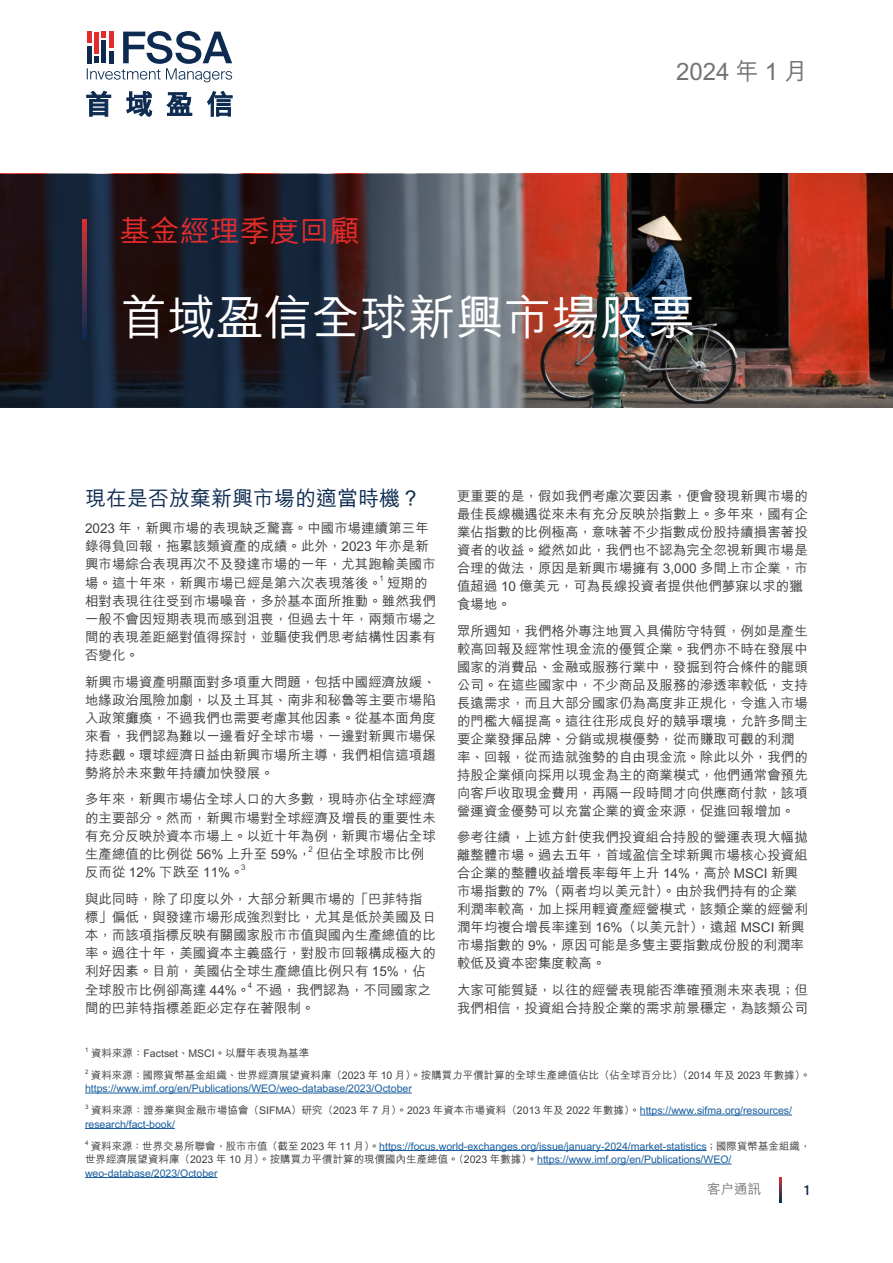
<style>
.page{position:relative;width:893px;height:1263px;background:#fff}
.page>*{position:absolute;margin:0;border:0;box-sizing:border-box;transform-origin:0 0}
.Titile_1{font:500 48px "M Hei HK";color:#fff}
.cover_1{font:500 30px "M Hei HK";color:#e32c2c}
.Date{font:500 24px "M Hei HK";color:#707475}
.Heading{font:500 21px "M Hei HK";color:#0d2b51}
.Body_Copy{font:500 13.5px/18px "M Hei HK";color:#3e3e3f}
.t1{font:500 13.5px "M Hei HK";color:#76787b}
.t2{font:500 13.5px "Suisse Intl";color:#0d2b51}
.t3{font:500 10.5px/13.5px "M Hei HK";color:#3e3e3f}
.t4{font:500 10.5px/13.5px "M Hei HK";color:#175d9e}
.Body_Copy-2{font:500 7.8px "M Hei HK";color:#3e3e3f}
.t5{font:500 6.15px "M Hei HK";color:#3e3e3f}
.s1{color:#175d9e}
.s2{color:#3e3e3f}
</style>
<div class="page">
<svg style="left:779px;top:1177px;width:2px;height:25px"></svg>
<img style="left:643px;top:174px;width:250px;height:234px">
<svg style="left:0;top:174px;width:643px;height:234px"></svg>
<svg style="left:87px;top:91px;width:24px;height:25px"></svg>
<svg style="left:126px;top:91px;width:26px;height:25px"></svg>
<svg style="left:167px;top:92px;width:25px;height:24px"></svg>
<svg style="left:207px;top:91px;width:25px;height:25px"></svg>
<svg style="left:87px;top:31px;width:145px;height:51px"></svg>
<svg style="left:82px;top:220px;width:5px;height:119px"></svg>
<hr style="left:85px;top:1093px;width:327px;height:1px;background:#175d9e">
<hr style="left:640px;top:1115px;width:152px;height:1px;background:#175d9e">
<hr style="left:85px;top:1128px;width:90px;height:1px;background:#175d9e">
<hr style="left:379px;top:1150px;width:328px;height:1px;background:#175d9e">
<hr style="left:537px;top:1164px;width:194px;height:1px;background:#175d9e">
<hr style="left:85px;top:1177px;width:133px;height:1px;background:#175d9e">
<p class="cover_1" style="left:120px;top:210px;width:241px">基金經理季度回顧</p>
<p class="Date" style="left:676px;top:54px;width:133px">2024 年 1 月</p>
<p class="Titile_1" style="left:120px;top:283px;width:577px">首域盈信全球新興市場股票</p>
<p class="Heading" style="left:85px;top:483px;width:337px">現在是否放棄新興市場的適當時機？</p>
<p class="Body_Copy" style="left:85px;top:518px;width:352px">2023 年，新興市場的表現缺乏驚喜。中國市場連續第三年錄得負回報，拖累該類資產的成績。此外，2023 年亦是新興市場綜合表現再次不及發達市場的一年，尤其跑輸美國市場。這十年來，新興市場已經是第六次表現落後。短期的</p>
<p class="Body_Copy-2" style="left:379px;top:572px;width:6px">1</p>
<p class="Body_Copy" style="left:85px;top:591px;width:352px;text-align:justify">相對表現往往受到市場噪音，多於基本面所推動。雖然我們一般不會因短期表現而感到沮喪，但過去十年，兩類市場之間的表現差距絕對值得探討，並驅使我們思考結構性因素有否變化。</p>
<p class="Body_Copy" style="left:85px;top:672px;width:352px;text-align:justify">新興市場資產明顯面對多項重大問題，包括中國經濟放緩、地緣政治風險加劇，以及土耳其、南非和秘魯等主要市場陷入政策癱瘓，不過我們也需要考慮其他因素。從基本面角度來看，我們認為難以一邊看好全球市場，一邊對新興市場保持悲觀。環球經濟日益由新興市場所主導，我們相信這項趨勢將於未來數年持續加快發展。</p>
<p class="Body_Copy" style="left:85px;top:789px;width:352px;text-align:justify">多年來，新興市場佔全球人口的大多數，現時亦佔全球經濟的主要部分。然而，新興市場對全球經濟及增長的重要性未有充分反映於資本市場上。以近十年為例，新興市場佔全球生產總值的比例從 56% 上升至 59%，但佔全球股市比例</p>
<p class="Body_Copy-2" style="left:308px;top:844px;width:6px">2</p>
<p class="Body_Copy" style="left:85px;top:862px;width:160px">反而從 12% 下跌至 11%。</p>
<p class="Body_Copy-2" style="left:241px;top:862px;width:6px">3</p>
<p class="Body_Copy" style="left:85px;top:889px;width:352px">與此同時，除了印度以外，大部分新興市場的「巴菲特指標」偏低，與發達市場形成強烈對比，尤其是低於美國及日本，而該項指標反映有關國家股市市值與國內生產總值的比率。過往十年，美國資本主義盛行，對股市回報構成極大的利好因素。目前，美國佔全球生產總值比例只有 15%，佔全球股市比例卻高達 44%。不過，我們認為，不同國家之</p>
<p class="Body_Copy-2" style="left:248px;top:979px;width:6px">4</p>
<p class="Body_Copy" style="left:85px;top:998px;width:231px">間的巴菲特指標差距必定存在著限制。</p>
<p class="Body_Copy" style="left:457px;top:486px;width:352px">更重要的是，假如我們考慮次要因素，便會發現新興市場的最佳長線機遇從來未有充分反映於指數上。多年來，國有企業佔指數的比例極高，意味著不少指數成份股持續損害著投資者的收益。縱然如此，我們也不認為完全忽視新興市場是合理的做法，原因是新興市場擁有 3,000 多間上市企業，市值超過 10 億美元，可為長線投資者提供他們夢寐以求的獵食場地。</p>
<p class="Body_Copy" style="left:457px;top:621px;width:352px">眾所週知，我們格外專注地買入具備防守特質，例如是產生較高回報及經常性現金流的優質企業。我們亦不時在發展中國家的消費品、金融或服務行業中，發掘到符合條件的龍頭公司。在這些國家中，不少商品及服務的滲透率較低，支持長遠需求，而且大部分國家仍為高度非正規化，令進入市場的門檻大幅提高。這往往形成良好的競爭環境，允許多間主要企業發揮品牌、分銷或規模優勢，從而賺取可觀的利潤率、回報，從而造就強勢的自由現金流。除此以外，我們的持股企業傾向採用以現金為主的商業模式，他們通常會預先向客戶收取現金費用，再隔一段時間才向供應商付款，該項營運資金優勢可以充當企業的資金來源，促進回報增加。</p>
<p class="Body_Copy" style="left:457px;top:827px;width:352px">參考往績，上述方針使我們投資組合持股的營運表現大幅拋離整體市場。過去五年，首域盈信全球新興市場核心投資組合企業的整體收益增長率每年上升 14%，高於 MSCI 新興市場指數的 7%（兩者均以美元計）。由於我們持有的企業利潤率較高，加上採用輕資產經營模式，該類企業的經營利潤年均複合增長率達到 16%（以美元計），遠超 MSCI 新興市場指數的 9%，原因可能是多隻主要指數成份股的利潤率較低及資本密集度較高。</p>
<p class="Body_Copy" style="left:457px;top:980px;width:352px">大家可能質疑，以往的經營表現能否準確預測未來表現；但我們相信，投資組合持股企業的需求前景穩定，為該類公司</p>
<p class="t5" style="left:85px;top:1045px;width:5px">1</p>
<p class="t3" style="left:91px;top:1045px;width:220px">資料來源：Factset、MSCI。以曆年表現為基準</p>
<p class="t5" style="left:85px;top:1067px;width:5px">2</p>
<p class="t3" style="left:85px;top:1067px;width:727px;text-indent:6px">資料來源：國際貨幣基金組織、世界經濟展望資料庫（2023 年 10 月）。按購買力平價計算的全球生產總值佔比（佔全球百分比）（2014 年及 2023 年數據）。<span class="s1">https://www.imf.org/en/Publications/WEO/weo-database/2023/October</span></p>
<p class="t5" style="left:85px;top:1102px;width:5px">3</p>
<p class="t3" style="left:85px;top:1103px;width:709px;text-indent:6px">資料來源：證券業與金融市場協會（SIFMA）研究（2023 年 7 月）。2023 年資本市場資料（2013 年及 2022 年數據）。<span class="s1">https://www.sifma.org/resources/ research/fact-book/</span></p>
<p class="t5" style="left:85px;top:1138px;width:5px">4</p>
<p class="t4" style="left:85px;top:1138px;width:727px;text-indent:6px"><span class="s2">資料來源：世界交易所聯會，股市市值（截至 2023 年 11 月）。</span>https://focus.world-exchanges.org/issue/january-2024/market-statistics<span class="s2">；國際貨幣基金組織，世界經濟展望資料庫（2023 年 10 月）。按購買力平價計算的現價國內生產總值。(2023 年數據）。</span>https://www.imf.org/en/Publications/WEO/ weo-database/2023/October</p>
<p class="t1" style="left:707px;top:1179px;width:55px">客户通訊</p>
<p class="t2" style="left:804px;top:1182px;width:6px">1</p>
</div>
